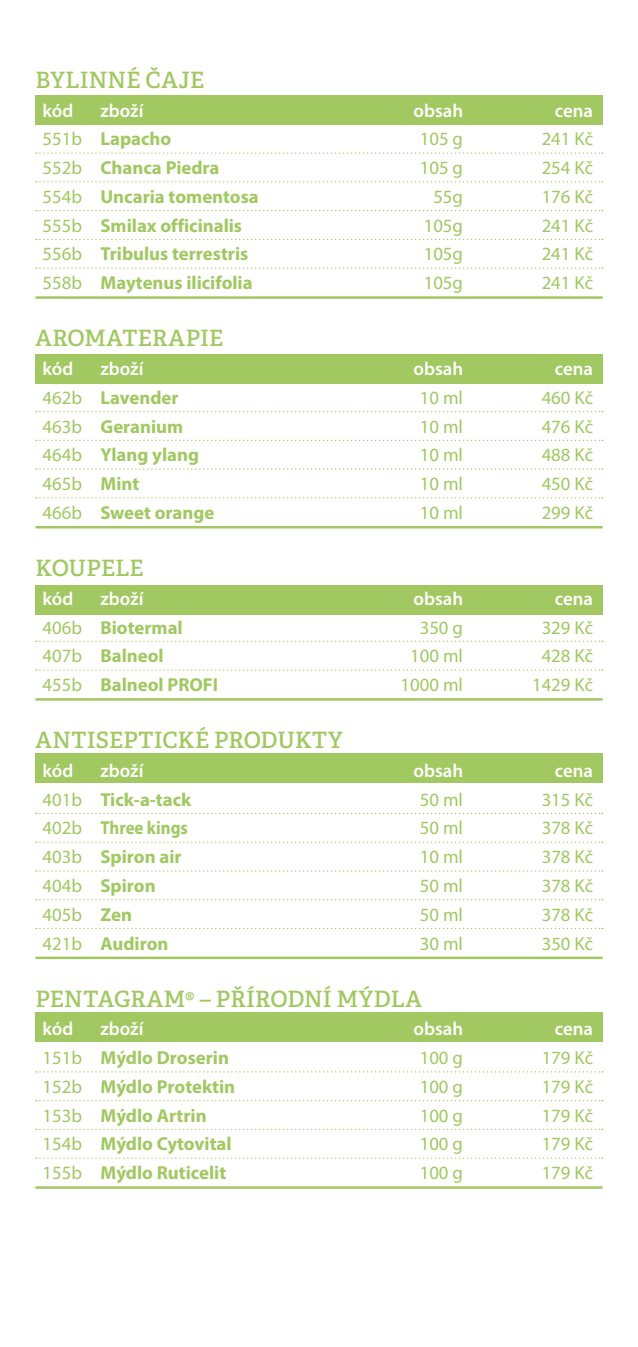
<style>
.page{position:relative;width:638px;height:1347px;background:#fff}
.page>*{position:absolute;margin:0;border:0;box-sizing:border-box;transform-origin:0 0}
.t1{font:600 22.5px "Adelle";letter-spacing:.005em;color:#a1c861}
.t2{font:700 18.75px "Myriad Pro";color:#a1c861}
.t3{font:18.75px "Myriad Pro";color:#a1c861}
.t4{font:600 18.75px "Myriad Pro";color:#fff}
.t5{font:700 18.75px "Myriad Pro";color:#a1c861;scale:.9 1}
.s1{font-weight:400}
.s2{font-weight:700}
</style>
<div class="page">
<div style="left:35px;top:95px;width:567px;height:30px;background:#a1c861"></div>
<div style="left:35px;top:354px;width:567px;height:29px;background:#a1c861"></div>
<div style="left:35px;top:585px;width:567px;height:29px;background:#a1c861"></div>
<div style="left:35px;top:753px;width:567px;height:30px;background:#a1c861"></div>
<div style="left:35px;top:1012px;width:567px;height:30px;background:#a1c861"></div>
<svg style="left:36px;top:152px;width:567px;height:2px"></svg>
<svg style="left:36px;top:181px;width:567px;height:1px"></svg>
<svg style="left:36px;top:210px;width:567px;height:1px"></svg>
<svg style="left:36px;top:239px;width:567px;height:1px"></svg>
<svg style="left:36px;top:267px;width:567px;height:2px"></svg>
<hr style="left:35px;top:296px;width:567px;height:3px;background:#a1c861">
<svg style="left:36px;top:411px;width:567px;height:1px"></svg>
<svg style="left:36px;top:440px;width:567px;height:1px"></svg>
<svg style="left:36px;top:468px;width:567px;height:2px"></svg>
<svg style="left:36px;top:497px;width:567px;height:1px"></svg>
<hr style="left:35px;top:526px;width:567px;height:2px;background:#a1c861">
<svg style="left:36px;top:640px;width:567px;height:2px"></svg>
<svg style="left:36px;top:669px;width:567px;height:1px"></svg>
<hr style="left:35px;top:698px;width:567px;height:2px;background:#a1c861">
<svg style="left:36px;top:812px;width:567px;height:2px"></svg>
<svg style="left:36px;top:841px;width:567px;height:1px"></svg>
<svg style="left:36px;top:870px;width:567px;height:1px"></svg>
<svg style="left:36px;top:899px;width:567px;height:1px"></svg>
<svg style="left:36px;top:927px;width:567px;height:2px"></svg>
<hr style="left:35px;top:956px;width:567px;height:3px;background:#a1c861">
<svg style="left:36px;top:1071px;width:567px;height:1px"></svg>
<svg style="left:36px;top:1100px;width:567px;height:1px"></svg>
<svg style="left:36px;top:1128px;width:567px;height:2px"></svg>
<svg style="left:36px;top:1157px;width:567px;height:1px"></svg>
<hr style="left:35px;top:1186px;width:567px;height:2px;background:#a1c861">
<p class="t1" style="left:35px;top:66px;width:170px">BYLINNÉ ČAJE</p>
<p class="t4" style="left:43px;top:98px;width:32px">kód</p>
<p class="t4" style="left:100px;top:98px;width:45px">zboží</p>
<p class="t4" style="left:413px;top:98px;width:51px">obsah</p>
<p class="t4" style="left:555px;top:98px;width:40px">cena</p>
<p class="t2" style="left:43px;top:127px;width:130px"><span class="s1">551b</span> Lapacho</p>
<p class="t3" style="left:420px;top:127px;width:45px">105 g</p>
<p class="t3" style="left:542px;top:127px;width:53px">241 Kč</p>
<p class="t2" style="left:43px;top:156px;width:178px"><span class="s1">552b</span> Chanca Piedra</p>
<p class="t3" style="left:420px;top:156px;width:45px">105 g</p>
<p class="t3" style="left:542px;top:156px;width:53px">254 Kč</p>
<p class="t2" style="left:43px;top:184px;width:218px"><span class="s1">554b</span> Uncaria tomentosa</p>
<p class="t3" style="left:433px;top:185px;width:31px">55g</p>
<p class="t3" style="left:542px;top:185px;width:53px">176 Kč</p>
<p class="t2" style="left:43px;top:213px;width:201px"><span class="s1">555b</span> Smilax officinalis</p>
<p class="t3" style="left:424px;top:214px;width:41px">105g</p>
<p class="t3" style="left:542px;top:214px;width:53px">241 Kč</p>
<p class="t2" style="left:43px;top:242px;width:207px"><span class="s1">556b</span> Tribulus terrestris</p>
<p class="t3" style="left:424px;top:242px;width:41px">105g</p>
<p class="t3" style="left:542px;top:242px;width:53px">241 Kč</p>
<p class="t2" style="left:43px;top:271px;width:212px"><span class="s1">558b</span> Maytenus ilicifolia</p>
<p class="t3" style="left:424px;top:271px;width:41px">105g</p>
<p class="t3" style="left:542px;top:271px;width:53px">241 Kč</p>
<p class="t1" style="left:35px;top:324px;width:189px">AROMATERAPIE</p>
<p class="t4" style="left:43px;top:357px;width:32px">kód</p>
<p class="t4" style="left:100px;top:357px;width:45px">zboží</p>
<p class="t4" style="left:413px;top:357px;width:51px">obsah</p>
<p class="t4" style="left:555px;top:357px;width:40px">cena</p>
<p class="t2" style="left:43px;top:385px;width:137px"><span class="s1">462b</span> Lavender</p>
<p class="t3" style="left:420px;top:386px;width:45px">10 ml</p>
<p class="t3" style="left:542px;top:386px;width:53px">460 Kč</p>
<p class="t2" style="left:43px;top:414px;width:142px"><span class="s1">463b</span> Geranium</p>
<p class="t3" style="left:420px;top:415px;width:45px">10 ml</p>
<p class="t3" style="left:542px;top:415px;width:53px">476 Kč</p>
<p class="t2" style="left:43px;top:443px;width:158px"><span class="s1">464b</span> Ylang ylang</p>
<p class="t3" style="left:420px;top:443px;width:45px">10 ml</p>
<p class="t3" style="left:542px;top:443px;width:53px">488 Kč</p>
<p class="t3" style="left:43px;top:472px;width:98px">465b <span class="s2">Mint</span></p>
<p class="t3" style="left:420px;top:472px;width:45px">10 ml</p>
<p class="t3" style="left:542px;top:472px;width:53px">450 Kč</p>
<p class="t2" style="left:43px;top:500px;width:173px"><span class="s1">466b</span> Sweet orange</p>
<p class="t3" style="left:420px;top:501px;width:45px">10 ml</p>
<p class="t3" style="left:542px;top:501px;width:53px">299 Kč</p>
<p class="t1" style="left:35px;top:554px;width:110px">KOUPELE</p>
<p class="t4" style="left:43px;top:586px;width:32px">kód</p>
<p class="t4" style="left:100px;top:586px;width:45px">zboží</p>
<p class="t4" style="left:413px;top:586px;width:51px">obsah</p>
<p class="t4" style="left:555px;top:586px;width:40px">cena</p>
<p class="t2" style="left:43px;top:615px;width:142px"><span class="s1">406b</span> Biotermal</p>
<p class="t3" style="left:420px;top:615px;width:45px">350 g</p>
<p class="t3" style="left:542px;top:615px;width:53px">329 Kč</p>
<p class="t2" style="left:43px;top:643px;width:123px"><span class="s1">407b</span> Balneol</p>
<p class="t3" style="left:410px;top:644px;width:54px">100 ml</p>
<p class="t3" style="left:542px;top:644px;width:53px">428 Kč</p>
<p class="t2" style="left:43px;top:672px;width:177px"><span class="s1">455b</span> Balneol PROFI</p>
<p class="t3" style="left:400px;top:673px;width:64px">1000 ml</p>
<p class="t3" style="left:532px;top:673px;width:63px">1429 Kč</p>
<p class="t1" style="left:35px;top:726px;width:309px">ANTISEPTICKÉ PRODUKTY</p>
<p class="t4" style="left:43px;top:758px;width:32px">kód</p>
<p class="t4" style="left:100px;top:758px;width:45px">zboží</p>
<p class="t4" style="left:413px;top:758px;width:51px">obsah</p>
<p class="t4" style="left:555px;top:758px;width:40px">cena</p>
<p class="t2" style="left:43px;top:787px;width:150px"><span class="s1">401b</span> Tick-a-tack</p>
<p class="t3" style="left:420px;top:788px;width:45px">50 ml</p>
<p class="t3" style="left:542px;top:788px;width:53px">315 Kč</p>
<p class="t5" style="left:43px;top:816px;width:163px"><span class="s1">402b</span> Three kings</p>
<p class="t3" style="left:420px;top:816px;width:45px">50 ml</p>
<p class="t3" style="left:542px;top:816px;width:53px">378 Kč</p>
<p class="t2" style="left:43px;top:844px;width:141px"><span class="s1">403b</span> Spiron air</p>
<p class="t3" style="left:420px;top:845px;width:45px">10 ml</p>
<p class="t3" style="left:542px;top:845px;width:53px">378 Kč</p>
<p class="t2" style="left:43px;top:873px;width:115px"><span class="s1">404b</span> Spiron</p>
<p class="t3" style="left:420px;top:874px;width:45px">50 ml</p>
<p class="t3" style="left:542px;top:874px;width:53px">378 Kč</p>
<p class="t3" style="left:43px;top:903px;width:91px">405b <span class="s2">Zen</span></p>
<p class="t3" style="left:420px;top:903px;width:45px">50 ml</p>
<p class="t3" style="left:542px;top:903px;width:53px">378 Kč</p>
<p class="t2" style="left:43px;top:931px;width:127px"><span class="s1">421b</span> Audiron</p>
<p class="t3" style="left:420px;top:931px;width:45px">30 ml</p>
<p class="t3" style="left:542px;top:931px;width:53px">350 Kč</p>
<p class="t1" style="left:35px;top:984px;width:388px">PENTAGRAM® – PŘÍRODNÍ MÝDLA</p>
<p class="t4" style="left:43px;top:1017px;width:32px">kód</p>
<p class="t4" style="left:100px;top:1017px;width:45px">zboží</p>
<p class="t4" style="left:413px;top:1017px;width:51px">obsah</p>
<p class="t4" style="left:555px;top:1017px;width:40px">cena</p>
<p class="t2" style="left:43px;top:1045px;width:188px"><span class="s1">151b</span> Mýdlo Droserin</p>
<p class="t3" style="left:420px;top:1046px;width:45px">100 g</p>
<p class="t3" style="left:542px;top:1046px;width:53px">179 Kč</p>
<p class="t2" style="left:43px;top:1074px;width:194px"><span class="s1">152b</span> Mýdlo Protektin</p>
<p class="t3" style="left:420px;top:1075px;width:45px">100 g</p>
<p class="t3" style="left:542px;top:1075px;width:53px">179 Kč</p>
<p class="t2" style="left:43px;top:1103px;width:166px"><span class="s1">153b</span> Mýdlo Artrin</p>
<p class="t3" style="left:420px;top:1103px;width:45px">100 g</p>
<p class="t3" style="left:542px;top:1103px;width:53px">179 Kč</p>
<p class="t2" style="left:43px;top:1131px;width:191px"><span class="s1">154b</span> Mýdlo Cytovital</p>
<p class="t3" style="left:420px;top:1132px;width:45px">100 g</p>
<p class="t3" style="left:542px;top:1132px;width:53px">179 Kč</p>
<p class="t2" style="left:43px;top:1160px;width:185px"><span class="s1">155b</span> Mýdlo Ruticelit</p>
<p class="t3" style="left:420px;top:1161px;width:45px">100 g</p>
<p class="t3" style="left:542px;top:1161px;width:53px">179 Kč</p>
</div>
